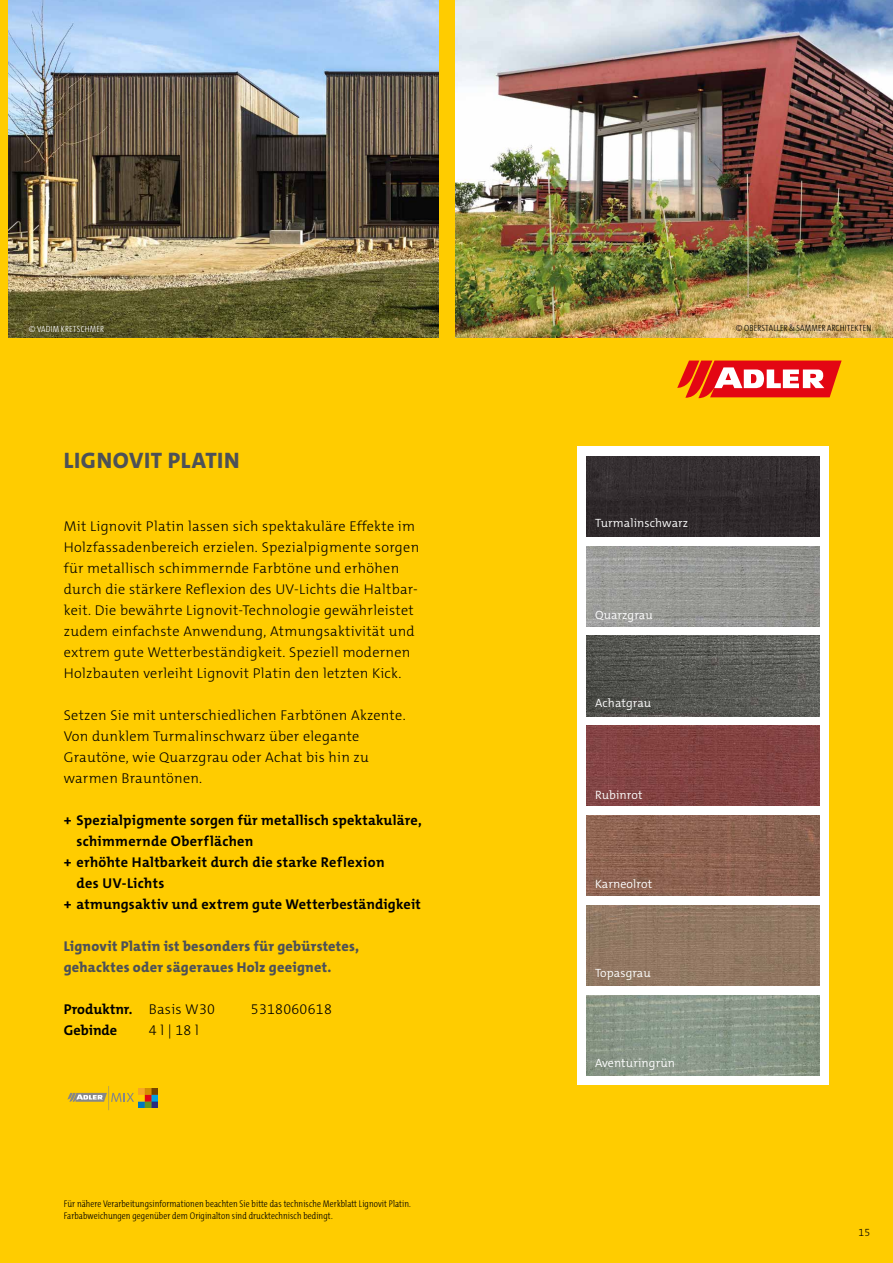
<style>
.page{position:relative;width:893px;height:1263px;background:#fff}
.page>*{position:absolute;margin:0;border:0;box-sizing:border-box;transform-origin:0 0}
.t1{font:800 22.5px "The Mix C4 s";letter-spacing:.025em;color:#4d5157}
.t2{font:300 14.25px/21px "The Mix C4 s";letter-spacing:.02em;color:#000}
.t3{font:700 14.25px "The Mix C4 s";letter-spacing:.015em;color:#000}
.t4{font:800 14.25px/21px "The Mix C4 s";letter-spacing:.015em;color:#4d5157}
.t5{font:300 12px "The Mix C4 s";letter-spacing:.01em;color:#fff}
.t6{font:300 10.5px "The Mix C4 s";color:#000}
.t7{font:300 9.75px/12px "The Mix Cd";letter-spacing:.01em;color:#000}
.t8{font:300 9px "The Mix Cd";letter-spacing:.02em;color:#000}
.t9{font:300 9px "The Mix Cd";letter-spacing:.02em;color:#fff}
.s1{font-family:"The Mix C4 s"}
.s2{font-weight:300}
</style>
<div class="page">
<img style="left:8px;top:0;width:431px;height:338px">
<img style="left:454px;top:0;width:439px;height:338px">
<div style="left:0;top:0;width:8px;height:338px;background:#fc0"></div>
<div style="left:439px;top:0;width:15px;height:338px;background:#fc0"></div>
<div style="left:0;top:338px;width:893px;height:925px;background:#fc0"></div>
<svg style="left:677px;top:361px;width:165px;height:37px;background:#ec5845"></svg>
<div style="left:577px;top:446px;width:252px;height:639px;background:#fff"></div>
<img style="left:139px;top:1088px;width:19px;height:20px">
<svg style="left:67px;top:1086px;width:67px;height:24px"></svg>
<img style="left:587px;top:456px;width:233px;height:80px">
<img style="left:587px;top:546px;width:233px;height:80px">
<img style="left:587px;top:636px;width:233px;height:80px">
<img style="left:587px;top:726px;width:233px;height:80px">
<img style="left:587px;top:815px;width:233px;height:81px">
<img style="left:587px;top:905px;width:233px;height:81px">
<img style="left:587px;top:995px;width:233px;height:80px">
<p class="t9" style="left:29px;top:323px;width:77px"><span class="s1">©</span> VADIM KRETSCHMER</p>
<p class="t8" style="left:736px;top:322px;width:137px"><span class="s1">©</span> OBERSTALLER &amp; SAMMER ARCHITEKTEN</p>
<h1 class="t1" style="left:64px;top:445px;width:177px">LIGNOVIT PLATIN</h1>
<p class="t2" style="left:64px;top:515px;width:357px">Mit Lignovit Platin lassen sich spektakuläre Effekte im Holzfassadenbereich erzielen. Spezialpigmente sorgen für metallisch schimmernde Farbtöne und erhöhen durch die stärkere Reflexion des UV-Lichts die Haltbar&shy;keit. Die bewährte Lignovit-Technologie gewährleistet zudem einfachste Anwendung, Atmungsaktivität und extrem gute Wetterbeständigkeit. Speziell modernen Holzbauten verleiht Lignovit Platin den letzten Kick.</p>
<p class="t2" style="left:64px;top:704px;width:343px">Setzen Sie mit unterschiedlichen Farbtönen Akzente.<br>Von dunklem Turmalinschwarz über elegante Grautöne, wie Quarzgrau oder Achat bis hin zu warmen Brauntönen.</p>
<p class="t3" style="left:64px;top:811px;width:359px">+ Spezialpigmente sorgen für metallisch spektakuläre,</p>
<p class="t3" style="left:77px;top:832px;width:178px">schimmernde Oberflächen</p>
<p class="t3" style="left:64px;top:853px;width:322px">+ erhöhte Haltbarkeit durch die starke Reflexion</p>
<p class="t3" style="left:77px;top:874px;width:89px">des UV-Lichts</p>
<p class="t3" style="left:64px;top:895px;width:359px">+ atmungsaktiv und extrem gute Wetterbeständigkeit</p>
<p class="t4" style="left:64px;top:935px;width:297px">Lignovit Platin ist besonders für gebürstetes, gehacktes oder sägeraues Holz geeignet.</p>
<p class="t3" style="left:64px;top:1000px;width:153px">Produktnr. <span class="s2">Basis W30</span></p>
<p class="t2" style="left:251px;top:998px;width:82px">5318060618</p>
<p class="t3" style="left:64px;top:1021px;width:55px">Gebinde</p>
<p class="t2" style="left:149px;top:1019px;width:52px">4 l | 18 l</p>
<p class="t7" style="left:64px;top:1197px;width:349px">Für nähere Verarbeitungsinformationen beachten Sie bitte das technische Merkblatt Lignovit Platin.<br>Farbabweichungen gegenüber dem Originalton sind drucktechnisch bedingt.</p>
<p class="t5" style="left:595px;top:515px;width:95px">Turmalinschwarz</p>
<p class="t5" style="left:595px;top:607px;width:59px">Quarzgrau</p>
<p class="t5" style="left:595px;top:696px;width:58px">Achatgrau</p>
<p class="t5" style="left:595px;top:787px;width:49px">Rubinrot</p>
<p class="t5" style="left:595px;top:876px;width:59px">Karneolrot</p>
<p class="t5" style="left:595px;top:965px;width:57px">Topasgrau</p>
<p class="t5" style="left:595px;top:1055px;width:82px">Aventuringrün</p>
<p class="t6" style="left:859px;top:1226px;width:13px">15</p>
</div>
